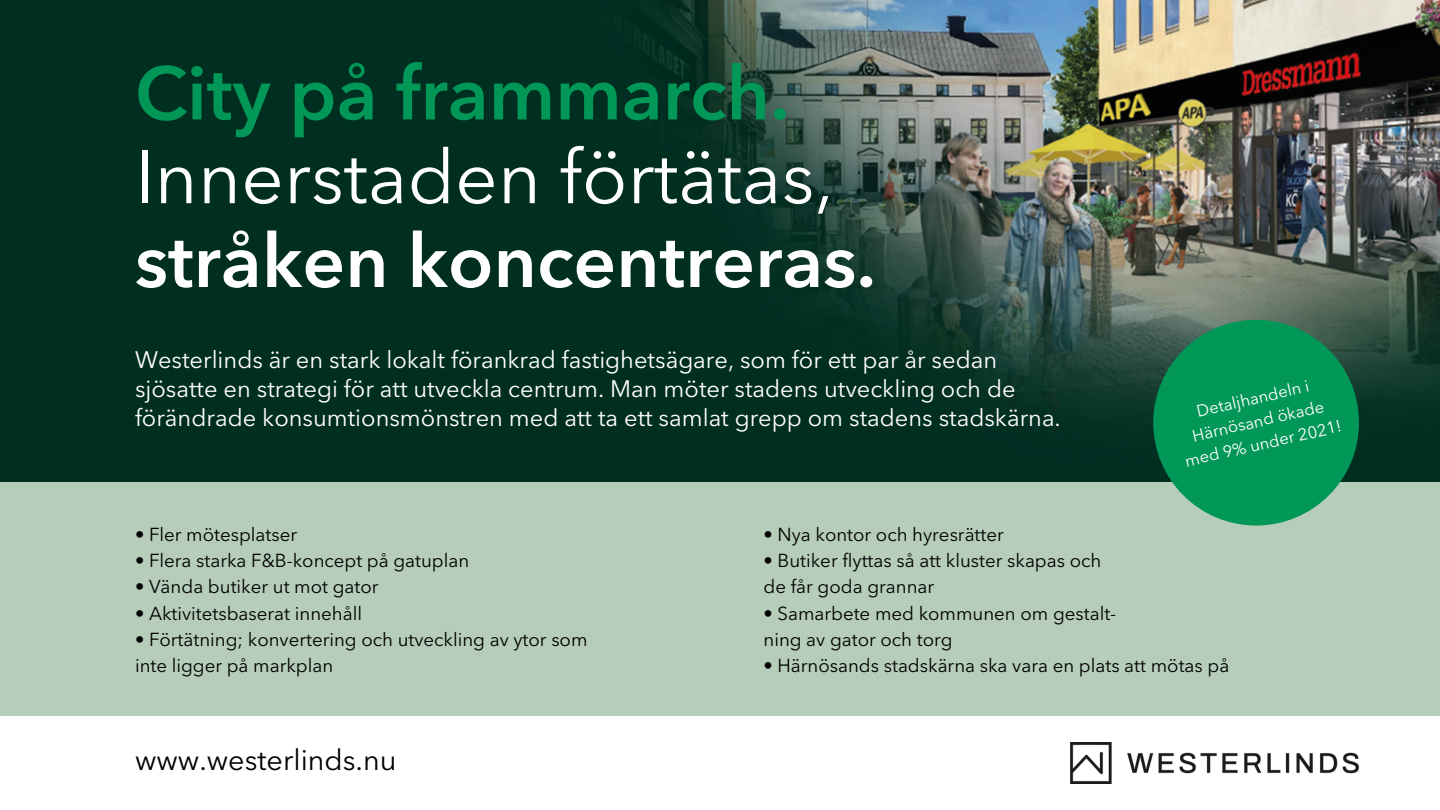
<style>
.page{position:relative;width:1440px;height:810px;background:#fff}
.page>*{position:absolute;margin:0;border:0;box-sizing:border-box;transform-origin:0 0}
.t1{font:74.7px "Avenir Next LT Pro";color:#fff}
.t2{font:600 74.7px "Avenir Next LT Pro";color:#fff}
.t3{font:600 74.7px "Avenir Next LT Pro";color:#009757}
.t4{font:28.8px "Avenir Next LT Pro";color:#000}
.t5{font:23.7px/29.1px "Avenir Next LT Pro";color:#fff}
.t6{font:18.7px/26.1px "Avenir Next LT Pro";color:#000}
.t7{font:16.6px/23px "Avenir Next LT Pro";color:#fff;text-align:center}
</style>
<div class="page">
<img style="left:0;top:0;width:1440px;height:482px">
<div style="left:0;top:482px;width:1440px;height:234px;background:#b6cdba"></div>
<div style="left:1153px;top:320px;width:206px;height:206px;background:#009757;border-radius:50%"></div>
<img style="left:1070px;top:742px;width:289px;height:41px">
<p class="t3" style="left:135px;top:63px;width:656px">City på frammarch.</p>
<p class="t1" style="left:135px;top:147px;width:701px">Innerstaden förtätas,</p>
<p class="t2" style="left:135px;top:231px;width:742px">stråken koncentreras.</p>
<p class="t5" style="left:135px;top:347px;width:927px">Westerlinds är en stark lokalt förankrad fastighetsägare, som för ett par år sedan sjösatte en strategi för att utveckla centrum. Man möter stadens utveckling och de förändrade konsumtionsmönstren med att ta ett samlat grepp om stadens stadskärna.</p>
<p class="t7" style="left:1173px;top:407px;width:161px;rotate:-13deg">Detaljhandeln i<br>Härnösand ökade med 9% under 2021!</p>
<p class="t6" style="left:135px;top:524px;width:164px">• Fler mötesplatser</p>
<p class="t6" style="left:135px;top:550px;width:336px">• Flera starka F&amp;B-koncept på gatuplan</p>
<p class="t6" style="left:135px;top:576px;width:245px">• Vända butiker ut mot gator</p>
<p class="t6" style="left:135px;top:602px;width:229px">• Aktivitetsbaserat innehåll</p>
<p class="t6" style="left:135px;top:628px;width:454px">• Förtätning; konvertering och utveckling av ytor som inte ligger på markplan</p>
<p class="t4" style="left:135px;top:748px;width:263px">www.westerlinds.nu</p>
<p class="t6" style="left:764px;top:524px;width:242px">• Nya kontor och hyresrätter</p>
<p class="t6" style="left:764px;top:550px;width:339px">• Butiker flyttas så att kluster skapas och</p>
<p class="t6" style="left:764px;top:576px;width:172px">de får goda grannar</p>
<p class="t6" style="left:764px;top:602px;width:354px">• Samarbete med kommunen om gestalt-</p>
<p class="t6" style="left:764px;top:628px;width:191px">ning av gator och torg</p>
<p class="t6" style="left:764px;top:654px;width:467px">• Härnösands stadskärna ska vara en plats att mötas på</p>
</div>
